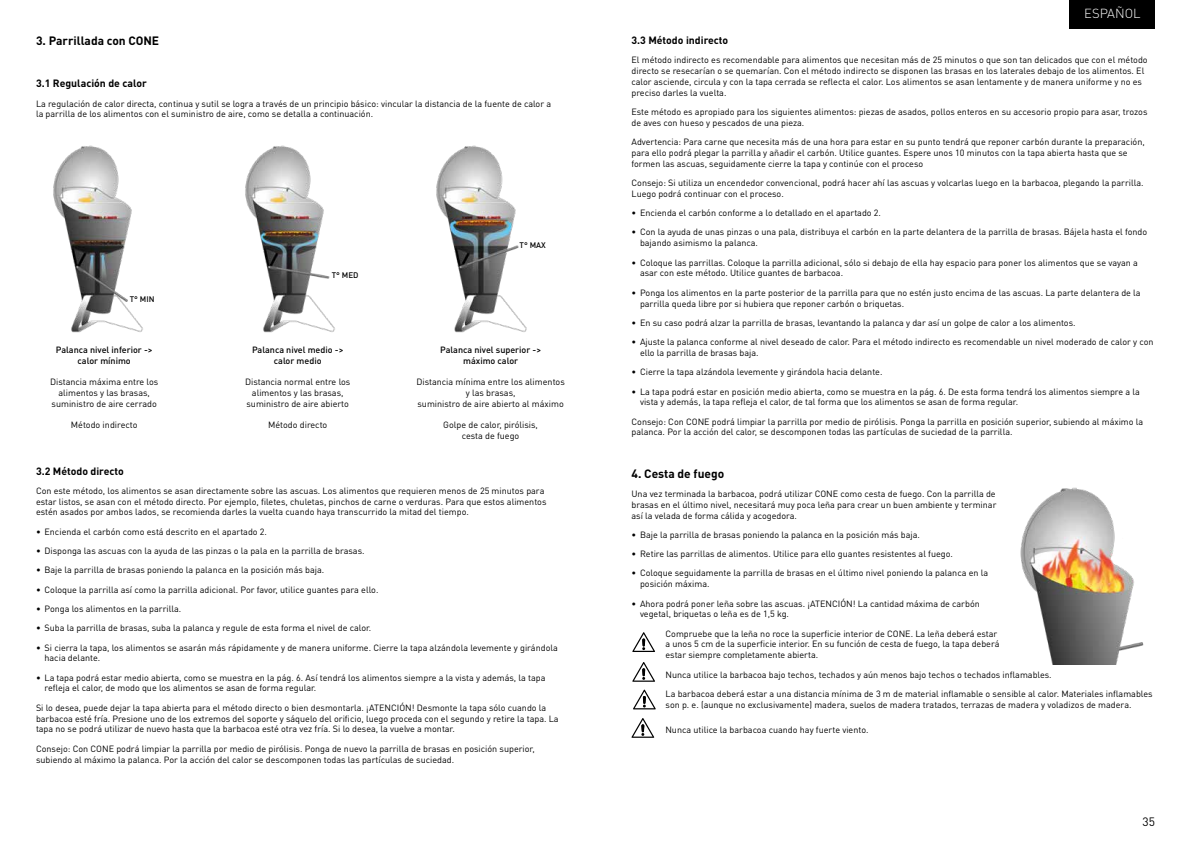
<style>
.page{position:relative;width:1191px;height:842px;background:#fff}
.page>*{position:absolute;margin:0;border:0;box-sizing:border-box;transform-origin:0 0}
.t1{font:300 13px "DIN Pro";color:#fff}
.t2{font:700 12px "DIN Pro";color:#000}
.t3{font:12px "DIN Pro";color:#000}
.t4{font:700 10.5px "DIN Pro";color:#000}
.t5{font:9px/10.8px "DIN Pro";color:#000}
.t6{font:500 9px/10.8px "DIN Pro";color:#000;text-align:center}
.t7{font:500 8px "DIN Pro";color:#000}
</style>
<div class="page">
<div style="left:1070px;top:0;width:85px;height:28px;background:#000"></div>
<svg style="left:631px;top:718px;width:23px;height:20px"></svg>
<svg style="left:633px;top:690px;width:23px;height:19px"></svg>
<svg style="left:632px;top:662px;width:23px;height:20px"></svg>
<svg style="left:632px;top:632px;width:23px;height:20px"></svg>
<img style="left:436px;top:145px;width:91px;height:188px">
<img style="left:245px;top:145px;width:90px;height:188px">
<img style="left:53px;top:145px;width:90px;height:188px">
<img style="left:1020px;top:487px;width:124px;height:177px">
<h2 class="t2" style="left:36px;top:33px;width:125px">3. Parrillada con CONE</h2>
<p class="t4" style="left:36px;top:76px;width:112px">3.1 Regulación de calor</p>
<p class="t5" style="left:36px;top:98px;width:516px">La regulación de calor directa, continua y sutil se logra a través de un principio básico: vincular la distancia de la fuente de calor a la parrilla de los alimentos con el suministro de aire, como se detalla a continuación.</p>
<p class="t7" style="left:130px;top:294px;width:26px">T° MIN</p>
<p class="t6" style="left:56px;top:344px;width:98px">Palanca nivel inferior -&gt; calor mínimo</p>
<p class="t5" style="left:50px;top:376px;width:110px;text-align:center">Distancia máxima entre los alimentos y las brasas, suministro de aire cerrado</p>
<p class="t5" style="left:71px;top:419px;width:68px">Método indirecto</p>
<p class="t7" style="left:332px;top:270px;width:28px">T° MED</p>
<p class="t6" style="left:252px;top:344px;width:93px">Palanca nivel medio -&gt; calor medio</p>
<p class="t5" style="left:245px;top:376px;width:107px;text-align:center">Distancia normal entre los alimentos y las brasas, suministro de aire abierto</p>
<p class="t5" style="left:268px;top:419px;width:61px">Método directo</p>
<p class="t7" style="left:519px;top:239px;width:28px">T° MAX</p>
<p class="t6" style="left:440px;top:344px;width:103px">Palanca nivel superior -&gt; máximo calor</p>
<p class="t5" style="left:416px;top:376px;width:150px;text-align:center">Distancia mínima entre los alimentos y las brasas,<br>suministro de aire abierto al máximo</p>
<p class="t5" style="left:443px;top:419px;width:96px;text-align:center">Golpe de calor, pirólisis, cesta de fuego</p>
<p class="t4" style="left:36px;top:464px;width:89px">3.2 Método directo</p>
<p class="t5" style="left:36px;top:485px;width:512px">Con este método, los alimentos se asan directamente sobre las ascuas. Los alimentos que requieren menos de 25 minutos para estar listos, se asan con el método directo. Por ejemplo, filetes, chuletas, pinchos de carne o verduras. Para que estos alimentos estén asados por ambos lados, se recomienda darles la vuelta cuando haya transcurrido la mitad del tiempo.</p>
<p class="t5" style="left:36px;top:526px;width:232px">• Encienda el carbón como está descrito en el apartado 2.</p>
<p class="t5" style="left:36px;top:545px;width:330px">• Disponga las ascuas con la ayuda de las pinzas o la pala en la parrilla de brasas.</p>
<p class="t5" style="left:36px;top:564px;width:290px">• Baje la parrilla de brasas poniendo la palanca en la posición más baja.</p>
<p class="t5" style="left:36px;top:584px;width:344px">• Coloque la parrilla así como la parrilla adicional. Por favor, utilice guantes para ello.</p>
<p class="t5" style="left:36px;top:603px;width:147px">• Ponga los alimentos en la parrilla.</p>
<p class="t5" style="left:36px;top:622px;width:337px">• Suba la parrilla de brasas, suba la palanca y regule de esta forma el nivel de calor.</p>
<p class="t5" style="left:45px;top:641px;width:515px;text-indent:-9px">• Si cierra la tapa, los alimentos se asarán más rápidamente y de manera uniforme. Cierre la tapa alzándola levemente y girándola hacia delante.</p>
<p class="t5" style="left:45px;top:672px;width:502px;text-indent:-9px">• La tapa podrá estar medio abierta, como se muestra en la pág. 6. Así tendrá los alimentos siempre a la vista y además, la tapa refleja el calor, de modo que los alimentos se asan de forma regular.</p>
<p class="t5" style="left:36px;top:702px;width:524px">Si lo desea, puede dejar la tapa abierta para el método directo o bien desmontarla. ¡ATENCIÓN! Desmonte la tapa sólo cuando la barbacoa esté fría. Presione uno de los extremos del soporte y sáquelo del orificio, luego proceda con el segundo y retire la tapa. La tapa no se podrá utilizar de nuevo hasta que la barbacoa esté otra vez fría. Si lo desea, la vuelve a montar.</p>
<p class="t5" style="left:36px;top:743px;width:500px">Consejo: Con CONE podrá limpiar la parrilla por medio de pirólisis. Ponga de nuevo la parrilla de brasas en posición superior, subiendo al máximo la palanca. Por la acción del calor se descomponen todas las partículas de suciedad.</p>
<h1 class="t1" style="left:1084px;top:5px;width:58px">ESPAÑOL</h1>
<p class="t4" style="left:631px;top:33px;width:98px">3.3 Método indirecto</p>
<p class="t5" style="left:631px;top:54px;width:518px">El método indirecto es recomendable para alimentos que necesitan más de 25 minutos o que son tan delicados que con el método directo se resecarían o se quemarían. Con el método indirecto se disponen las brasas en los laterales debajo de los alimentos. El calor asciende, circula y con la tapa cerrada se reflecta el calor. Los alimentos se asan lentamente y de manera uniforme y no es preciso darles la vuelta.</p>
<p class="t5" style="left:631px;top:106px;width:517px">Este método es apropiado para los siguientes alimentos: piezas de asados, pollos enteros en su accesorio propio para asar, trozos de aves con hueso y pescados de una pieza.</p>
<p class="t5" style="left:631px;top:136px;width:515px">Advertencia: Para carne que necesita más de una hora para estar en su punto tendrá que reponer carbón durante la preparación, para ello podrá plegar la parrilla y añadir el carbón. Utilice guantes. Espere unos 10 minutos con la tapa abierta hasta que se formen las ascuas, seguidamente cierre la tapa y continúe con el proceso</p>
<p class="t5" style="left:631px;top:177px;width:513px">Consejo: Si utiliza un encendedor convencional, podrá hacer ahí las ascuas y volcarlas luego en la barbacoa, plegando la parrilla.<br>Luego podrá continuar con el proceso.</p>
<p class="t5" style="left:631px;top:207px;width:251px">• Encienda el carbón conforme a lo detallado en el apartado 2.</p>
<p class="t5" style="left:640px;top:226px;width:509px;text-indent:-9px">• Con la ayuda de unas pinzas o una pala, distribuya el carbón en la parte delantera de la parrilla de brasas. Bájela hasta el fondo bajando asimismo la palanca.</p>
<p class="t5" style="left:640px;top:257px;width:499px;text-indent:-9px">• Coloque las parrillas. Coloque la parrilla adicional, sólo si debajo de ella hay espacio para poner los alimentos que se vayan a asar con este método. Utilice guantes de barbacoa.</p>
<p class="t5" style="left:640px;top:287px;width:502px;text-indent:-9px">• Ponga los alimentos en la parte posterior de la parrilla para que no estén justo encima de las ascuas. La parte delantera de la parrilla queda libre por si hubiera que reponer carbón o briquetas.</p>
<p class="t5" style="left:631px;top:317px;width:445px">• En su caso podrá alzar la parrilla de brasas, levantando la palanca y dar así un golpe de calor a los alimentos.</p>
<p class="t5" style="left:640px;top:336px;width:515px;text-indent:-9px">• Ajuste la palanca conforme al nivel deseado de calor. Para el método indirecto es recomendable un nivel moderado de calor y con ello la parrilla de brasas baja.</p>
<p class="t5" style="left:631px;top:366px;width:252px">• Cierre la tapa alzándola levemente y girándola hacia delante.</p>
<p class="t5" style="left:640px;top:385px;width:501px;text-indent:-9px">• La tapa podrá estar en posición medio abierta, como se muestra en la pág. 6. De esta forma tendrá los alimentos siempre a la vista y además, la tapa refleja el calor, de tal forma que los alimentos se asan de forma regular.</p>
<p class="t5" style="left:631px;top:416px;width:513px">Consejo: Con CONE podrá limpiar la parrilla por medio de pirólisis. Ponga la parrilla en posición superior, subiendo al máximo la palanca. Por la acción del calor, se descomponen todas las partículas de suciedad de la parrilla.</p>
<h2 class="t2" style="left:631px;top:465px;width:94px">4. Cesta de fuego</h2>
<p class="t5" style="left:631px;top:488px;width:366px;text-align:justify">Una vez terminada la barbacoa, podrá utilizar CONE como cesta de fuego. Con la parrilla de brasas en el último nivel, necesitará muy poca leña para crear un buen ambiente y terminar así la velada de forma cálida y acogedora.</p>
<p class="t5" style="left:631px;top:529px;width:290px">• Baje la parrilla de brasas poniendo la palanca en la posición más baja.</p>
<p class="t5" style="left:631px;top:548px;width:323px">• Retire las parrillas de alimentos. Utilice para ello guantes resistentes al fuego.</p>
<p class="t5" style="left:640px;top:567px;width:349px;text-indent:-9px">• Coloque seguidamente la parrilla de brasas en el último nivel poniendo la palanca en la posición máxima.</p>
<p class="t5" style="left:640px;top:597px;width:341px;text-indent:-9px">• Ahora podrá poner leña sobre las ascuas. ¡ATENCIÓN! La cantidad máxima de carbón vegetal, briquetas o leña es de 1,5 kg.</p>
<p class="t5" style="left:665px;top:628px;width:335px">Compruebe que la leña no roce la superficie interior de CONE. La leña deberá estar a unos 5 cm de la superficie interior. En su función de cesta de fuego, la tapa deberá estar siempre completamente abierta.</p>
<p class="t5" style="left:665px;top:664px;width:488px;line-height:19.3px">Nunca utilice la barbacoa bajo techos, techados y aún menos bajo techos o techados inflamables.<br>La barbacoa deberá estar a una distancia mínima de 3 m de material inflamable o sensible al calor. Materiales inflamables</p>
<p class="t5" style="left:665px;top:699px;width:467px">son p. e. (aunque no exclusivamente) madera, suelos de madera tratados, terrazas de madera y voladizos de madera.</p>
<p class="t5" style="left:665px;top:724px;width:205px">Nunca utilice la barbacoa cuando hay fuerte viento.</p>
<h2 class="t3" style="left:1142px;top:813px;width:14px">35</h2>
</div>
